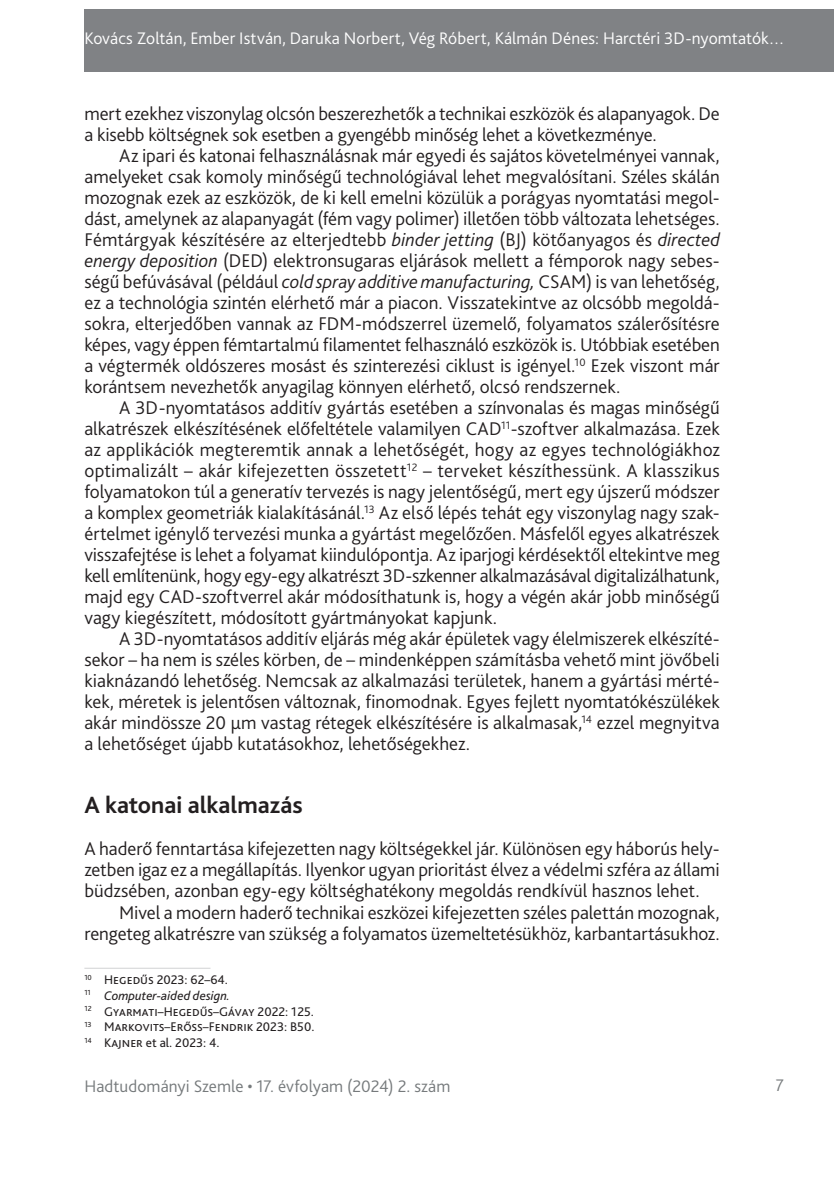
<style>
.page{position:relative;width:834px;height:1181px;background:#fff}
.page>*{position:absolute;margin:0;border:0;box-sizing:border-box;transform-origin:0 0}
._1_1__Head{font:700 24.5px "Bliss Pro";color:#231f20}
._1__Body{font:300 19.25px/21px "Bliss Pro";color:#231f20;text-align:justify}
._2__Body_1st_paragraph{font:300 19.25px/21px "Bliss Pro";letter-spacing:-.005em;color:#231f20}
.t1{font:300 17.5px "Bliss Pro";letter-spacing:.005em;color:#fff}
.t2{font:300 17.5px "Bliss Pro";letter-spacing:.005em;color:#767a7c}
.Lábjegyzet{font:13.12px "Bliss Pro";color:#231f20}
.Lábjegyzet-2{font:italic 13.12px "Bliss Pro";color:#231f20}
.s1{font-style:italic}
</style>
<div class="page">
<div style="left:84px;top:9px;width:749px;height:63px;background:#808285"></div>
<hr style="left:84px;top:968px;width:126px;height:1px;background:#d1d2d4">
<p class="t1" style="left:84px;top:27px;width:701px">Kovács Zoltán, Ember István, Daruka Norbert, Vég Róbert, Kálmán Dénes: Harctéri 3D-nyomtatók…</p>
<p class="_2__Body_1st_paragraph" style="left:84px;top:103px;width:636px">mert ezekhez viszonylag olcsón beszerezhetők a technikai eszközök és alapanyagok. De a kisebb költségnek sok esetben a gyengébb minőség lehet a következménye.</p>
<p class="_1__Body" style="left:84px;top:145px;width:637px;text-indent:35px">Az ipari és katonai felhasználásnak már egyedi és sajátos követelményei vannak, amelyeket csak komoly minőségű technológiával lehet megvalósítani. Széles skálán mozognak ezek az eszközök, de ki kell emelni közülük a porágyas nyomtatási megol&shy;dást, amelynek az alapanyagát (fém vagy polimer) illetően több változata lehetséges.<br>Fémtárgyak készítésére az elterjedtebb <span class="s1">binder jetting</span> (BJ) kötőanyagos és <span class="s1">directed energy deposition</span> (DED) elektronsugaras eljárások mellett a fémporok nagy sebes&shy;ségű befúvásával (például <span class="s1">cold spray additive manufacturing,</span> CSAM) is van lehetőség, ez a technológia szintén elérhető már a piacon. Visszatekintve az olcsóbb megoldá&shy;sokra, elterjedőben vannak az FDM-módszerrel üzemelő, folyamatos szálerősítésre képes, vagy éppen fémtartalmú filamentet felhasználó eszközök is. Utóbbiak esetében a végtermék oldószeres mosást és szinterezési ciklust is igényel.<sup>10</sup> Ezek viszont már korántsem nevezhetők anyagilag könnyen elérhető, olcsó rendszernek.</p>
<p class="_1__Body" style="left:84px;top:397px;width:637px;text-indent:35px">A 3D-nyomtatásos additív gyártás esetében a színvonalas és magas minőségű alkatrészek elkészítésének előfeltétele valamilyen CAD<sup>11</sup>-szoftver alkalmazása. Ezek az applikációk megteremtik annak a lehetőségét, hogy az egyes technológiákhoz optimalizált – akár kifejezetten összetett<sup>12</sup> – terveket készíthessünk. A klasszikus folyamatokon túl a generatív tervezés is nagy jelentőségű, mert egy újszerű módszer a komplex geometriák kialakításánál.<sup>13</sup> Az első lépés tehát egy viszonylag nagy szak&shy;értelmet igénylő tervezési munka a gyártást megelőzően. Másfelől egyes alkatrészek visszafejtése is lehet a folyamat kiindulópontja. Az iparjogi kérdésektől eltekintve meg kell említenünk, hogy egy-egy alkatrészt 3D-szkenner alkalmazásával digitalizálhatunk, majd egy CAD-szoftverrel akár módosíthatunk is, hogy a végén akár jobb minőségű vagy kiegészített, módosított gyártmányokat kapjunk.</p>
<p class="_1__Body" style="left:84px;top:628px;width:637px;text-indent:35px">A 3D-nyomtatásos additív eljárás még akár épületek vagy élelmiszerek elkészíté&shy;sekor – ha nem is széles körben, de – mindenképpen számításba vehető mint jövőbeli kiaknázandó lehetőség. Nemcsak az alkalmazási területek, hanem a gyártási mérté&shy;kek, méretek is jelentősen változnak, finomodnak. Egyes fejlett nyomtatókészülékek akár mindössze 20 µm vastag rétegek elkészítésére is alkalmasak,<sup>14</sup> ezzel megnyitva a lehetőséget újabb kutatásokhoz, lehetőségekhez.</p>
<p class="_1_1__Head" style="left:84px;top:790px;width:220px">A katonai alkalmazás</p>
<p class="_2__Body_1st_paragraph" style="left:84px;top:838px;width:636px;text-align:justify">A haderő fenntartása kifejezetten nagy költségekkel jár. Különösen egy háborús hely&shy;zetben igaz ez a megállapítás. Ilyenkor ugyan prioritást élvez a védelmi szféra az állami büdzsében, azonban egy-egy költséghatékony megoldás rendkívül hasznos lehet.</p>
<p class="_1__Body" style="left:84px;top:901px;width:636px;text-align:right">Mivel a modern haderő technikai eszközei kifejezetten széles palettán mozognak, rengeteg alkatrészre van szükség a folyamatos üzemeltetésükhöz, karbantartásukhoz.</p>
<p class="Lábjegyzet" style="left:84px;top:971px;width:145px"><sup>10</sup> Hegedűs 2023: 62–64.</p>
<p class="Lábjegyzet-2" style="left:84px;top:987px;width:147px"><sup>11</sup> Computer-aided design.</p>
<p class="Lábjegyzet" style="left:84px;top:1003px;width:231px"><sup>12</sup> Gyarmati–Hegedűs–Gávay 2022: 125.</p>
<p class="Lábjegyzet" style="left:84px;top:1018px;width:231px"><sup>13</sup> Markovits–Erőss–Fendrik 2023: B50.</p>
<p class="Lábjegyzet" style="left:84px;top:1034px;width:137px"><sup>14</sup> Kajner et al. 2023: 4.</p>
<p class="t2" style="left:84px;top:1075px;width:367px">Hadtudományi Szemle • 17. évfolyam (2024) 2. szám</p>
<p class="t2" style="left:775px;top:1074px;width:10px">7</p>
</div>
